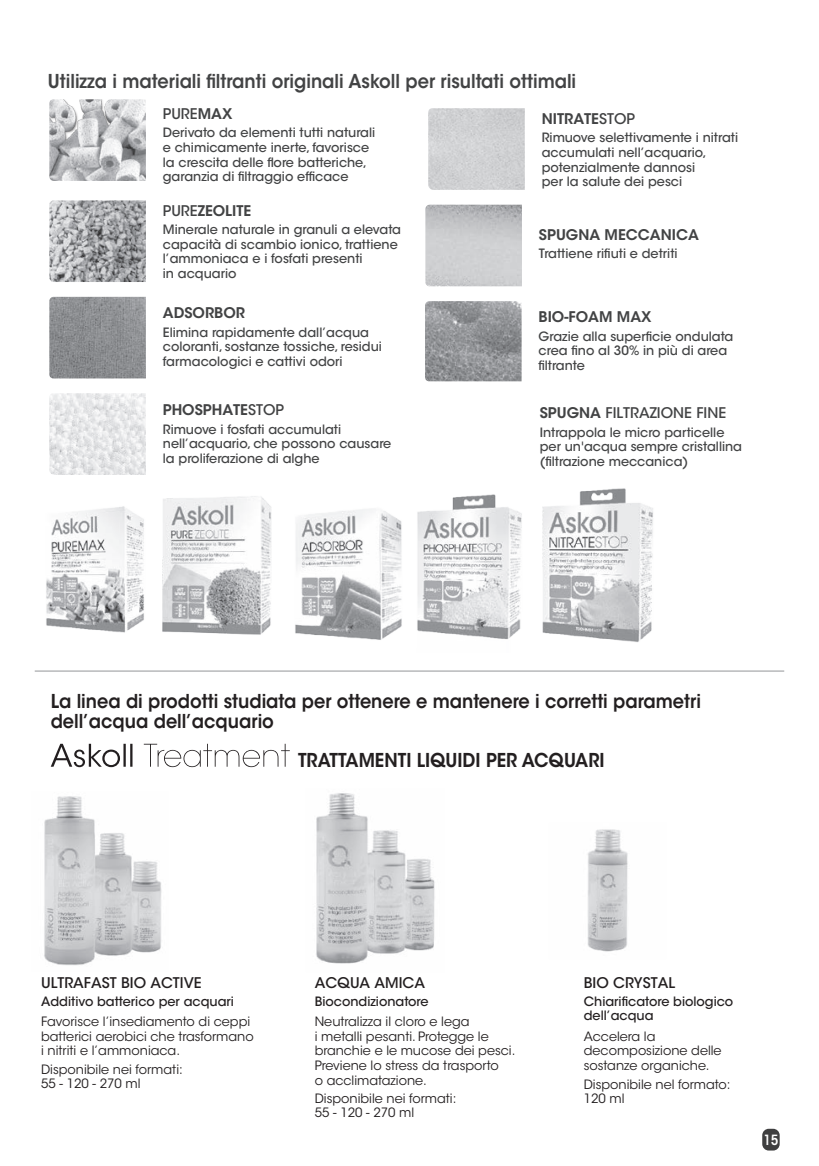
<style>
.page{position:relative;width:819px;height:1166px;background:#fff}
.page>*{position:absolute;margin:0;border:0;box-sizing:border-box;transform-origin:0 0}
.t1{font:600 19.07px/20.1px "ITC Avant Garde Std";color:#231f20;scale:.93 1}
.t2{font:600 19.07px "ITC Avant Garde Std";color:#424344;scale:.93 1}
.t3{font:600 14.7px "ITC Avant Garde Std";color:#424344}
.t4{font:500 14.7px "ITC Avant Garde Std";color:#231f20}
.t5{font:500 14.7px "ITC Avant Garde Std";color:#424344}
.t6{font:600 condensed 14px "ITC Avant Garde Std";color:#fff}
.t7{font:500 12.78px/14.7px "ITC Avant Garde Std";color:#424344}
.t8{font:12.78px/14.7px "ITC Avant Garde Std";color:#231f20}
.t9{font:500 12.78px/14.7px "ITC Avant Garde Std";color:#231f20}
.s1{font-weight:600}
.s2{font-weight:500}
</style>
<div class="page">
<div style="left:762px;top:1129px;width:17px;height:21px;background:#3e3e3f;border-radius:7px"></div>
<img style="left:425px;top:205px;width:97px;height:81px">
<img style="left:49px;top:99px;width:97px;height:82px">
<img style="left:49px;top:297px;width:97px;height:81px">
<img style="left:49px;top:200px;width:97px;height:82px">
<img style="left:49px;top:393px;width:97px;height:36px">
<img style="left:425px;top:301px;width:96px;height:37px">
<img style="left:428px;top:108px;width:96px;height:82px">
<img style="left:49px;top:429px;width:341px;height:211px">
<img style="left:46px;top:453px;width:153px;height:187px">
<img style="left:390px;top:338px;width:263px;height:304px">
<img style="left:44px;top:743px;width:164px;height:223px">
<img style="left:252px;top:743px;width:183px;height:221px">
<img style="left:587px;top:829px;width:41px;height:123px">
<svg style="left:51px;top:744px;width:239px;height:23px"></svg>
<hr style="left:35px;top:670px;width:749px;height:1px;background:#939598">
<h1 class="t2" style="left:48px;top:68px;width:569px">Utilizza i materiali filtranti originali Askoll per risultati ottimali</h1>
<p class="t5" style="left:163px;top:105px;width:71px">PURE<span class="s1">MAX</span></p>
<p class="t7" style="left:163px;top:125px;width:214px">Derivato da elementi tutti naturali e chimicamente inerte, favorisce la crescita delle flore batteriche, garanzia di filtraggio efficace</p>
<p class="t3" style="left:163px;top:201px;width:90px"><span class="s2">PURE</span>ZEOLITE</p>
<p class="t7" style="left:163px;top:222px;width:240px">Minerale naturale in granuli a elevata capacità di scambio ionico, trattiene l’ammoniaca e i fosfati presenti<br>in acquario</p>
<p class="t3" style="left:163px;top:304px;width:84px">ADSORBOR</p>
<p class="t7" style="left:163px;top:325px;width:220px">Elimina rapidamente dall’acqua coloranti, sostanze tossiche, residui farmacologici e cattivi odori</p>
<p class="t3" style="left:163px;top:401px;width:123px">PHOSPHATE<span class="s2">STOP</span></p>
<p class="t7" style="left:163px;top:422px;width:230px">Rimuove i fosfati accumulati nell’acquario, che possono causare la proliferazione di alghe</p>
<p class="t3" style="left:541px;top:109px;width:95px">NITRATE<span class="s2">STOP</span></p>
<p class="t7" style="left:541px;top:130px;width:198px">Rimuove selettivamente i nitrati accumulati nell’acquario, potenzialmente dannosi<br>per la salute dei pesci</p>
<p class="t3" style="left:539px;top:225px;width:161px">SPUGNA MECCANICA</p>
<p class="t7" style="left:539px;top:246px;width:140px">Trattiene rifiuti e detriti</p>
<p class="t3" style="left:538px;top:308px;width:114px">BIO-FOAM MAX</p>
<p class="t7" style="left:538px;top:329px;width:196px">Grazie alla superficie ondulata crea fino al 30% in più di area filtrante</p>
<p class="t5" style="left:539px;top:404px;width:188px"><span class="s1">SPUGNA</span> FILTRAZIONE FINE</p>
<p class="t7" style="left:539px;top:425px;width:204px">Intrappola le micro particelle per un'acqua sempre cristallina (filtrazione meccanica)</p>
<h1 class="t1" style="left:51px;top:691px;width:700px">La linea di prodotti studiata per ottenere e mantenere i corretti parametri dell’acqua dell’acquario</h1>
<h1 class="t1" style="left:298px;top:750px;width:331px">TRATTAMENTI LIQUIDI PER ACQUARI</h1>
<p class="t4" style="left:41px;top:973px;width:162px">ULTRAFAST BIO ACTIVE</p>
<p class="t9" style="left:41px;top:994px;width:194px">Additivo batterico per acquari</p>
<p class="t8" style="left:41px;top:1014px;width:214px">Favorisce l’insediamento di ceppi batterici aerobici che trasformano i nitriti e l’ammoniaca.</p>
<p class="t8" style="left:41px;top:1063px;width:143px;line-height:13.7px">Disponibile nei formati:<br>55 - 120 - 270 ml</p>
<p class="t4" style="left:315px;top:973px;width:112px">ACQUA AMICA</p>
<p class="t9" style="left:315px;top:994px;width:115px">Biocondizionatore</p>
<p class="t8" style="left:315px;top:1014px;width:202px">Neutralizza il cloro e lega<br>i metalli pesanti. Protegge le branchie e le mucose dei pesci.<br>Previene lo stress da trasporto<br>o acclimatazione.</p>
<p class="t8" style="left:315px;top:1092px;width:143px;line-height:13.7px">Disponibile nei formati:<br>55 - 120 - 270 ml</p>
<p class="t4" style="left:583px;top:973px;width:93px">BIO CRYSTAL</p>
<p class="t9" style="left:583px;top:994px;width:151px">Chiarificatore biologico dell’acqua</p>
<p class="t8" style="left:583px;top:1029px;width:139px">Accelera la decomposizione delle sostanze organiche.</p>
<p class="t8" style="left:583px;top:1077px;width:148px;line-height:13.7px">Disponibile nel formato:<br>120 ml</p>
<p class="t6" style="left:763px;top:1131px;width:17px">15</p>
</div>
